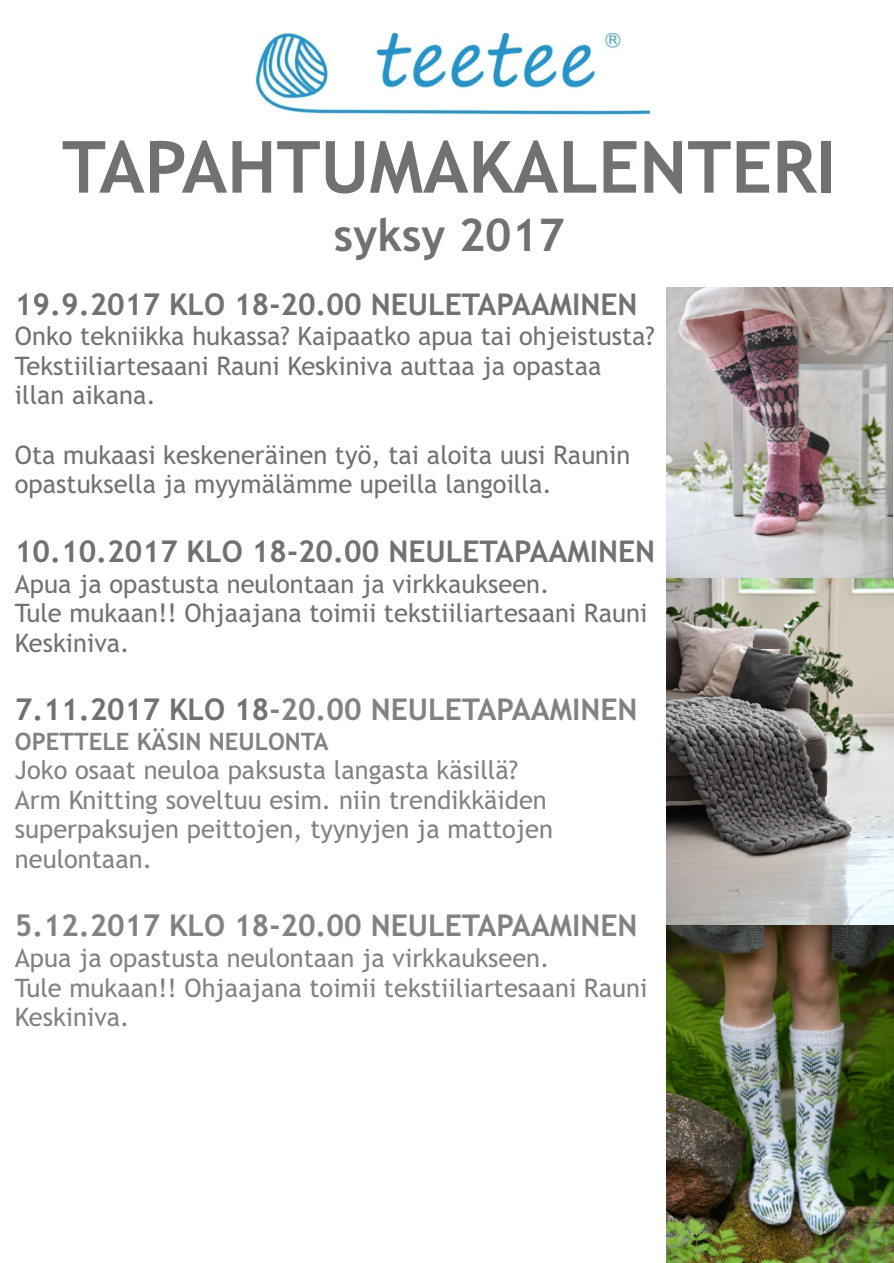
<style>
.page{position:relative;width:894px;height:1263px;background:#fff}
.page>*{position:absolute;margin:0;border:0;box-sizing:border-box;transform-origin:0 0}
.t1{font:700 72px "Trebuchet MS";color:#737070}
.t2{font:700 45px "Trebuchet MS";color:#737070}
.t3{font:700 30px "Trebuchet MS";color:#737070}
.t4{font:700 30px "Trebuchet MS";color:#828282}
.t5{font:25.5px/29.5px "Trebuchet MS";color:#737070}
.t6{font:25.5px/29.5px "Trebuchet MS";color:#828282}
.t7{font:700 24px "Trebuchet MS";color:#828282}
.s1{color:#737070}
</style>
<div class="page">
<img style="left:667px;top:287px;width:225px;height:292px">
<img style="left:667px;top:579px;width:227px;height:346px">
<img style="left:257px;top:34px;width:393px;height:82px">
<img style="left:667px;top:925px;width:227px;height:338px">
<h1 class="t1" style="left:62px;top:140px;width:776px">TAPAHTUMAKALENTERI</h1>
<h2 class="t2" style="left:334px;top:218px;width:232px">syksy 2017</h2>
<p class="t3" style="left:15px;top:293px;width:624px">19.9.2017 KLO 18-20.00 NEULETAPAAMINEN</p>
<p class="t5" style="left:15px;top:324px;width:642px">Onko tekniikka hukassa? Kaipaatko apua tai ohjeistusta?<br>Tekstiiliartesaani Rauni Keskiniva auttaa ja opastaa illan aikana.</p>
<p class="t5" style="left:15px;top:442px;width:617px">Ota mukaasi keskeneräinen työ, tai aloita uusi Raunin opastuksella ja myymälämme upeilla langoilla.</p>
<p class="t3" style="left:15px;top:540px;width:642px">10.10.2017 KLO 18-20.00 NEULETAPAAMINEN</p>
<p class="t5" style="left:15px;top:571px;width:634px">Apua ja opastusta neulontaan ja virkkaukseen.<br>Tule mukaan!! Ohjaajana toimii tekstiiliartesaani Rauni<br>Keskiniva.</p>
<p class="t4" style="left:15px;top:698px;width:624px"><span class="s1">7.11.2017 KLO 18</span>-20.00 NEULETAPAAMINEN</p>
<p class="t7" style="left:15px;top:732px;width:315px">OPETTELE KÄSIN NEULONTA</p>
<p class="t6" style="left:15px;top:757px;width:540px">Joko osaat neuloa paksusta langasta käsillä?<br>Arm Knitting soveltuu esim. niin trendikkäiden superpaksujen peittojen, tyynyjen ja mattojen neulontaan.</p>
<p class="t4" style="left:15px;top:914px;width:624px">5.12.2017 KLO 18-20.00 NEULETAPAAMINEN</p>
<p class="t6" style="left:15px;top:945px;width:634px">Apua ja opastusta neulontaan ja virkkaukseen.<br>Tule mukaan!! Ohjaajana toimii tekstiiliartesaani Rauni<br>Keskiniva.</p>
</div>
